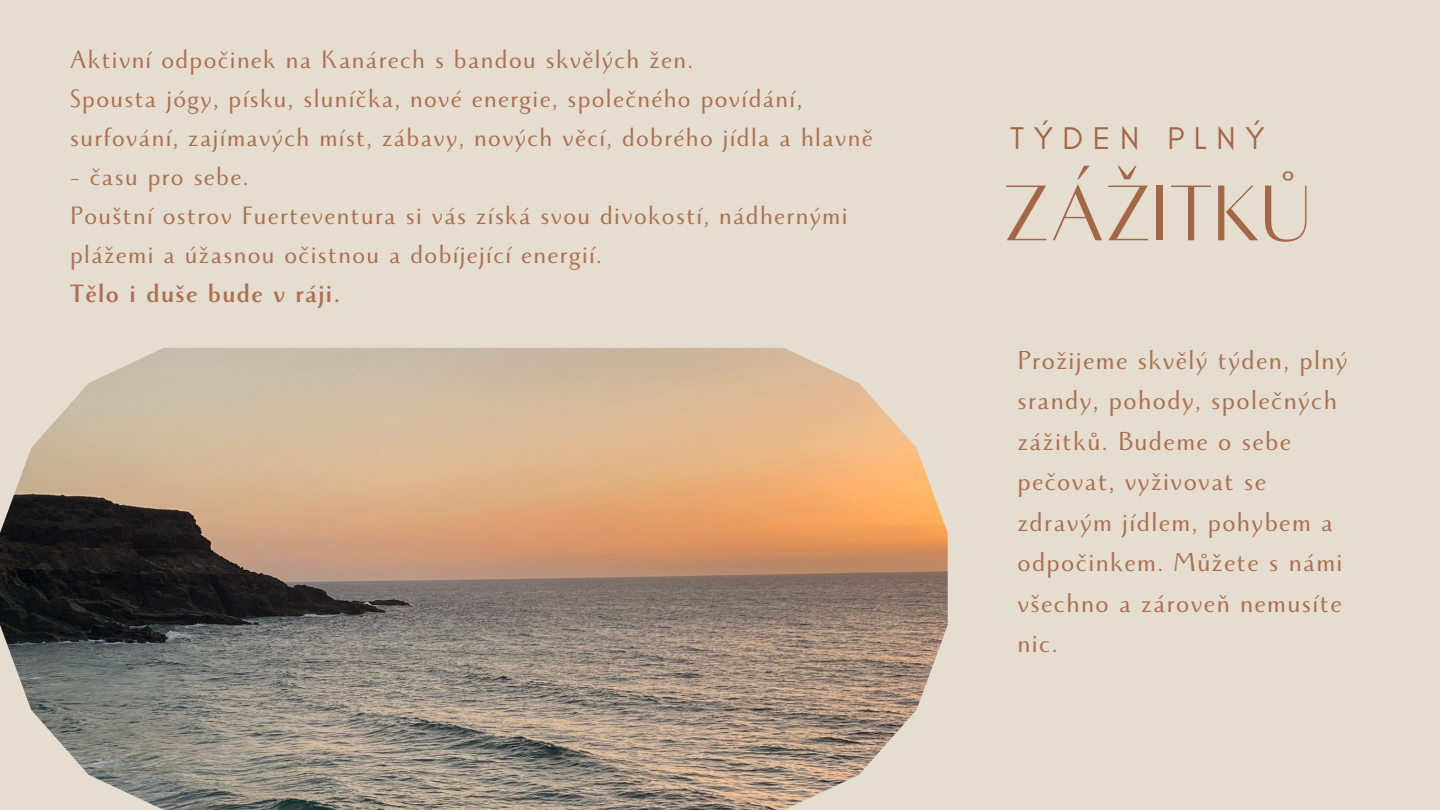
<style>
.page{position:relative;width:1440px;height:810px;background:#e5ddd0}
.page>*{position:absolute;margin:0;border:0;box-sizing:border-box;transform-origin:0 0}
.t1{font:87px "Alta regular";color:#a46746}
.t2{font:32px "Glacial Indifference";letter-spacing:.3em;color:#a46746}
.t3{font:32px "Glacial Indifference";color:#ad704f}
.t4{font:29px/40.5px "Monterchi";letter-spacing:.05em;color:#ad704f}
.t5{font:28px/39px "Monterchi";letter-spacing:.05em;color:#ad704f}
.t6{font:700 28px "Monterchi";letter-spacing:.05em;color:#ad704f}
</style>
<div class="page">
<img style="left:0;top:348px;width:947px;height:462px">
<h1 class="t5" style="left:70px;top:45px;width:624px">Aktivní odpočinek na Kanárech s bandou skvělých žen.</h1>
<p class="t5" style="left:70px;top:84px;width:804px">Spousta jógy, písku, sluníčka, nové energie, společného povídání, surfování, zajímavých míst, zábavy, nových věcí, dobrého jídla a hlavně</p>
<p class="t5" style="left:70px;top:162px;width:180px">- času pro sebe.</p>
<p class="t5" style="left:70px;top:201px;width:779px">Pouštní ostrov Fuerteventura si vás získá svou divokostí, nádhernými plážemi a úžasnou očistnou a dobíjející energií.</p>
<h3 class="t6" style="left:70px;top:280px;width:271px">Tělo i duše bude v ráji.</h3>
<p class="t2" style="left:1010px;top:118px;width:256px">TÝDEN PLNÝ</p>
<p class="t1" style="left:1003px;top:171px;width:309px">ZÁŽITKU</p>
<p class="t3" style="left:1281px;top:162px;width:16px">°</p>
<p class="t4" style="left:1017px;top:344px;width:332px">Prožijeme skvělý týden, plný srandy, pohody, společných zážitků. Budeme o sebe pečovat, vyživovat se zdravým jídlem, pohybem a odpočinkem. Můžete s námi všechno a zároveň nemusíte nic.</p>
</div>
